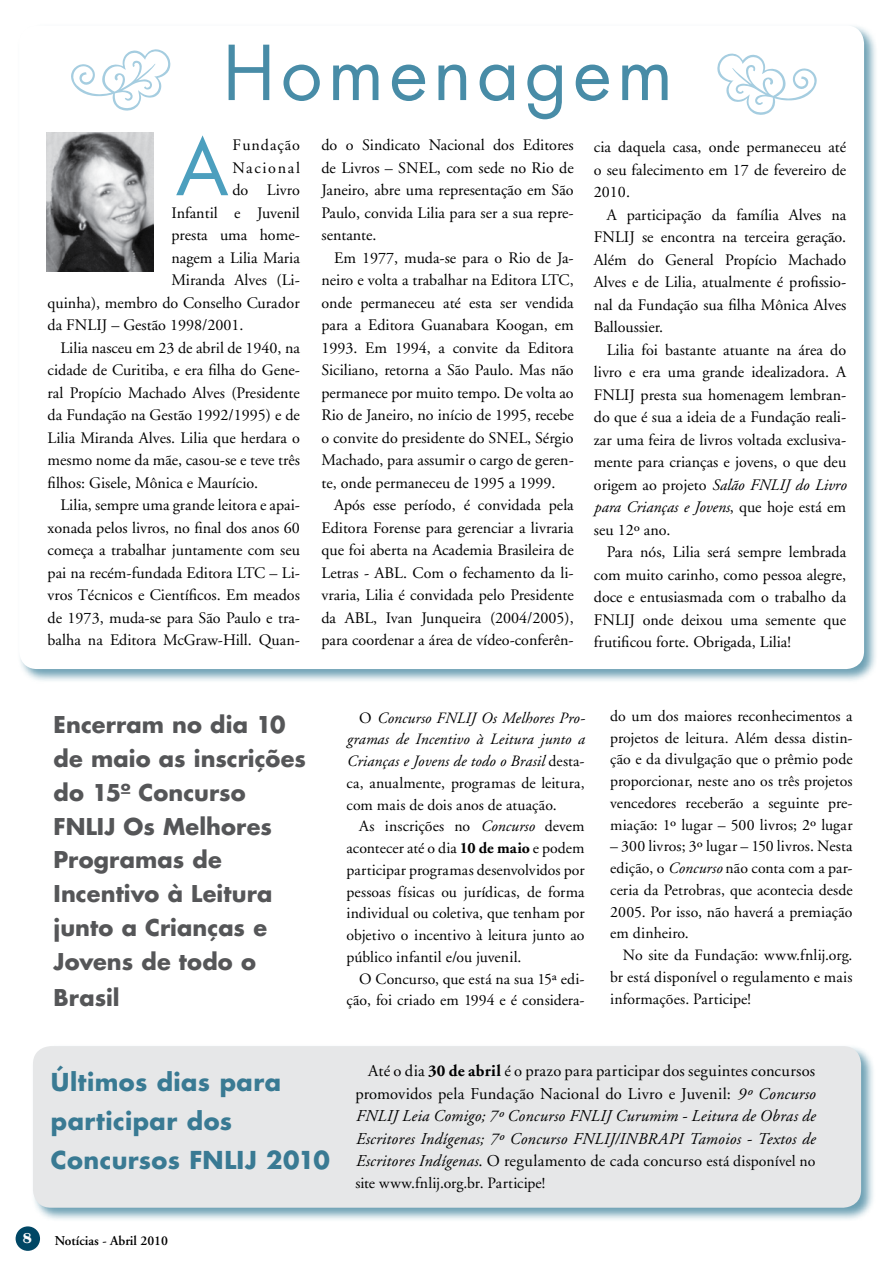
<style>
.page{position:relative;width:893px;height:1263px;background:#fff}
.page>*{position:absolute;margin:0;border:0;box-sizing:border-box;transform-origin:0 0}
.t1{font:75.75px "Futura";color:#4c9fbe}
.t2{font:73.5px "Futura";letter-spacing:.075em;color:#488ca7}
.t3{font:700 24px/39px "Futura";letter-spacing:.015em;color:#397a93}
.t4{font:700 22.5px/33.8px "Futura";letter-spacing:.005em;color:#555658}
.t5{font:italic 16.5px/22.5px "Adobe Garamond";letter-spacing:.015em;color:#000;text-align:justify}
.t6{font:16.05px/22.5px "Adobe Garamond";color:#000;text-align:justify}
.t7{font:16.05px "Adobe Garamond";letter-spacing:.055em;color:#000}
.t8{font:16.05px "Adobe Garamond";letter-spacing:.105em;color:#000}
.t9{font:15.75px/21.8px "Adobe Garamond";letter-spacing:.005em;color:#000;text-align:justify}
.t10{font:italic 15.75px/21.8px "Adobe Garamond";letter-spacing:.005em;color:#000;text-align:justify}
.t11{font:700 15px "Britannic";color:#fff}
.t12{font:600 13.5px "Adobe Garamond";color:#000}
.s1{font-style:italic}
.s2{font-style:normal}
.s3{font-weight:700}
.s4{font-weight:700;font-style:normal}
.s5{font-style:normal;font-size:15.75px}
</style>
<div class="page">
<div style="left:31px;top:1044px;width:851px;height:184px;background:#3d819b;opacity:.75"></div>
<div style="left:33px;top:1046px;width:828px;height:162px;background:#e6e7e8;border-radius:18px"></div>
<div style="left:17px;top:24px;width:868px;height:665px;background:#3d819b;opacity:.75"></div>
<div style="left:19px;top:26px;width:845px;height:643px;background:#fff;border-radius:18px"></div>
<div style="left:16px;top:1226px;width:24px;height:25px;background:#004765;border-radius:50%"></div>
<img style="left:47px;top:133px;width:106px;height:138px">
<svg style="left:71px;top:49px;width:100px;height:62px"></svg>
<svg style="left:717px;top:53px;width:100px;height:62px"></svg>
<h2 class="t2" style="left:223px;top:22px;width:452px">Homenagem</h2>
<h1 class="t1" style="left:176px;top:115px;width:54px">A</h1>
<p class="t7" style="left:232px;top:137px;width:69px">Fundação</p>
<p class="t8" style="left:232px;top:159px;width:69px">Nacional</p>
<p class="t6" style="left:232px;top:179px;width:69px">do Livro</p>
<p class="t6" style="left:171px;top:202px;width:130px">Infantil e Juvenil</p>
<p class="t6" style="left:171px;top:224px;width:130px">presta uma home-</p>
<p class="t6" style="left:171px;top:247px;width:130px">nagem a Lilia Maria</p>
<p class="t6" style="left:171px;top:269px;width:130px">Miranda Alves (Li-</p>
<p class="t6" style="left:48px;top:292px;width:254px">quinha), membro do Conselho Curador</p>
<p class="t6" style="left:48px;top:314px;width:197px">da FNLIJ – Gestão 1998/2001.</p>
<p class="t6" style="left:60px;top:337px;width:241px">Lilia nasceu em 23 de abril de 1940, na</p>
<p class="t6" style="left:48px;top:359px;width:254px">cidade de Curitiba, e era filha do Gene-</p>
<p class="t6" style="left:48px;top:382px;width:254px">ral Propício Machado Alves (Presidente</p>
<p class="t6" style="left:48px;top:404px;width:254px">da Fundação na Gestão 1992/1995) e de</p>
<p class="t6" style="left:48px;top:427px;width:254px">Lilia Miranda Alves. Lilia que herdara o</p>
<p class="t6" style="left:48px;top:449px;width:254px">mesmo nome da mãe, casou-se e teve três</p>
<p class="t6" style="left:48px;top:472px;width:212px">filhos: Gisele, Mônica e Maurício.</p>
<p class="t6" style="left:60px;top:494px;width:241px">Lilia, sempre uma grande leitora e apai-</p>
<p class="t6" style="left:48px;top:517px;width:254px">xonada pelos livros, no final dos anos 60</p>
<p class="t6" style="left:48px;top:539px;width:254px">começa a trabalhar juntamente com seu</p>
<p class="t6" style="left:48px;top:562px;width:254px">pai na recém-fundada Editora LTC – Li-</p>
<p class="t6" style="left:48px;top:584px;width:254px">vros Técnicos e Científicos. Em meados</p>
<p class="t6" style="left:48px;top:607px;width:254px">de 1973, muda-se para São Paulo e tra-</p>
<p class="t6" style="left:48px;top:629px;width:254px">balha na Editora McGraw-Hill. Quan-</p>
<p class="t6" style="left:321px;top:134px;width:254px">do o Sindicato Nacional dos Editores de Livros – SNEL, com sede no Rio de Janeiro, abre uma representação em São Paulo, convida Lilia para ser a sua repre&shy;sentante.</p>
<p class="t6" style="left:321px;top:247px;width:254px;text-indent:13px">Em 1977, muda-se para o Rio de Ja&shy;neiro e volta a trabalhar na Editora LTC, onde permaneceu até esta ser vendida para a Editora Guanabara Koogan, em 1993. Em 1994, a convite da Editora Siciliano, retorna a São Paulo. Mas não permanece por muito tempo. De volta ao Rio de Janeiro, no início de 1995, recebe o convite do presidente do SNEL, Sérgio Machado, para assumir o cargo de geren&shy;te, onde permaneceu de 1995 a 1999.</p>
<p class="t6" style="left:321px;top:494px;width:254px;text-indent:13px">Após esse período, é convidada pela Editora Forense para gerenciar a livraria que foi aberta na Academia Brasileira de Letras - ABL. Com o fechamento da li&shy;vraria, Lilia é convidada pelo Presidente da ABL, Ivan Junqueira (2004/2005), para coordenar a área de vídeo-conferên-</p>
<p class="t6" style="left:594px;top:136px;width:254px">cia daquela casa, onde permaneceu até o seu falecimento em 17 de fevereiro de 2010.</p>
<p class="t6" style="left:594px;top:204px;width:254px;text-indent:13px">A participação da família Alves na FNLIJ se encontra na terceira geração.<br>Além do General Propício Machado Alves e de Lilia, atualmente é profissio&shy;nal da Fundação sua filha Mônica Alves Balloussier.</p>
<p class="t6" style="left:594px;top:339px;width:254px;text-indent:13px">Lilia foi bastante atuante na área do livro e era uma grande idealizadora. A FNLIJ presta sua homenagem lembran&shy;do que é sua a ideia de a Fundação reali&shy;zar uma feira de livros voltada exclusiva&shy;mente para crianças e jovens, o que deu origem ao projeto <span class="s1">Salão FNLIJ do Livro para Crianças e Jovens</span>, que hoje está em seu 12º ano.</p>
<p class="t6" style="left:594px;top:541px;width:254px;text-indent:13px">Para nós, Lilia será sempre lembrada com muito carinho, como pessoa alegre, doce e entusiasmada com o trabalho da FNLIJ onde deixou uma semente que frutificou forte. Obrigada, Lilia!</p>
<h3 class="t4" style="left:54px;top:707px;width:254px">Encerram no dia 10 de maio as inscrições do 15º Concurso<br>FNLIJ Os Melhores<br>Programas de<br>Incentivo à Leitura junto a Crianças e<br>Jovens de todo o</h3>
<h3 class="t4" style="left:54px;top:980px;width:68px">Brasil</h3>
<p class="t10" style="left:346px;top:707px;width:240px;text-indent:13px"><span class="s2">O</span> Concurso FNLIJ Os Melhores Pro&shy;gramas de Incentivo à Leitura junto a Crianças e Jovens de todo o Brasil <span class="s2">desta&shy;ca, anualmente, programas de leitura, com mais de dois anos de atuação.</span></p>
<p class="t9" style="left:346px;top:816px;width:240px;text-indent:13px">As inscrições no <span class="s1">Concurso</span> devem acontecer até o dia <span class="s3">10 de maio</span> e podem participar programas desenvolvidos por pessoas físicas ou jurídicas, de forma individual ou coletiva, que tenham por objetivo o incentivo à leitura junto ao público infantil e/ou juvenil.</p>
<p class="t9" style="left:346px;top:968px;width:240px;text-align:right">O Concurso, que está na sua 15ª edi&shy;ção, foi criado em 1994 e é considera-</p>
<p class="t9" style="left:610px;top:705px;width:244px">do um dos maiores reconhecimentos a projetos de leitura. Além dessa distin&shy;ção e da divulgação que o prêmio pode proporcionar, neste ano os três projetos vencedores receberão a seguinte pre&shy;miação: 1º lugar – 500 livros; 2º lugar</p>
<p class="t9" style="left:610px;top:836px;width:244px">– 300 livros; 3º lugar – 150 livros. Nesta edição, o <span class="s1">Concurso</span> não conta com a par&shy;ceria da Petrobras, que acontecia desde 2005. Por isso, não haverá a premiação em dinheiro.</p>
<p class="t9" style="left:610px;top:945px;width:244px;text-indent:13px">No site da Fundação: www.fnlij.org. br está disponível o regulamento e mais informações. Participe!</p>
<h3 class="t3" style="left:51px;top:1062px;width:281px">Últimos dias para participar dos<br>Concursos FNLIJ 2010</h3>
<p class="t11" style="left:23px;top:1229px;width:11px">8</p>
<p class="t12" style="left:55px;top:1233px;width:115px">Notícias - Abril 2010</p>
<p class="t5" style="left:355px;top:1060px;width:461px;text-indent:13px"><span class="s2">Até o dia</span> <span class="s4">30 de abril</span> <span class="s2">é o prazo para participar dos seguintes concursos promovidos pela Fundação Nacional do Livro e Juvenil:</span> 9º Concurso FNLIJ Leia Comigo; 7º Concurso FNLIJ Curumim - Leitura de Obras de Escritores Indígenas; 7º Concurso FNLIJ/INBRAPI Tamoios - Textos de Escritores Indígenas<span class="s2">. O regulamento de cada concurso</span> <span class="s5">está disponível no</span></p>
<p class="t9" style="left:355px;top:1172px;width:192px">site www.fnlij.org.br. Participe!</p>
</div>
